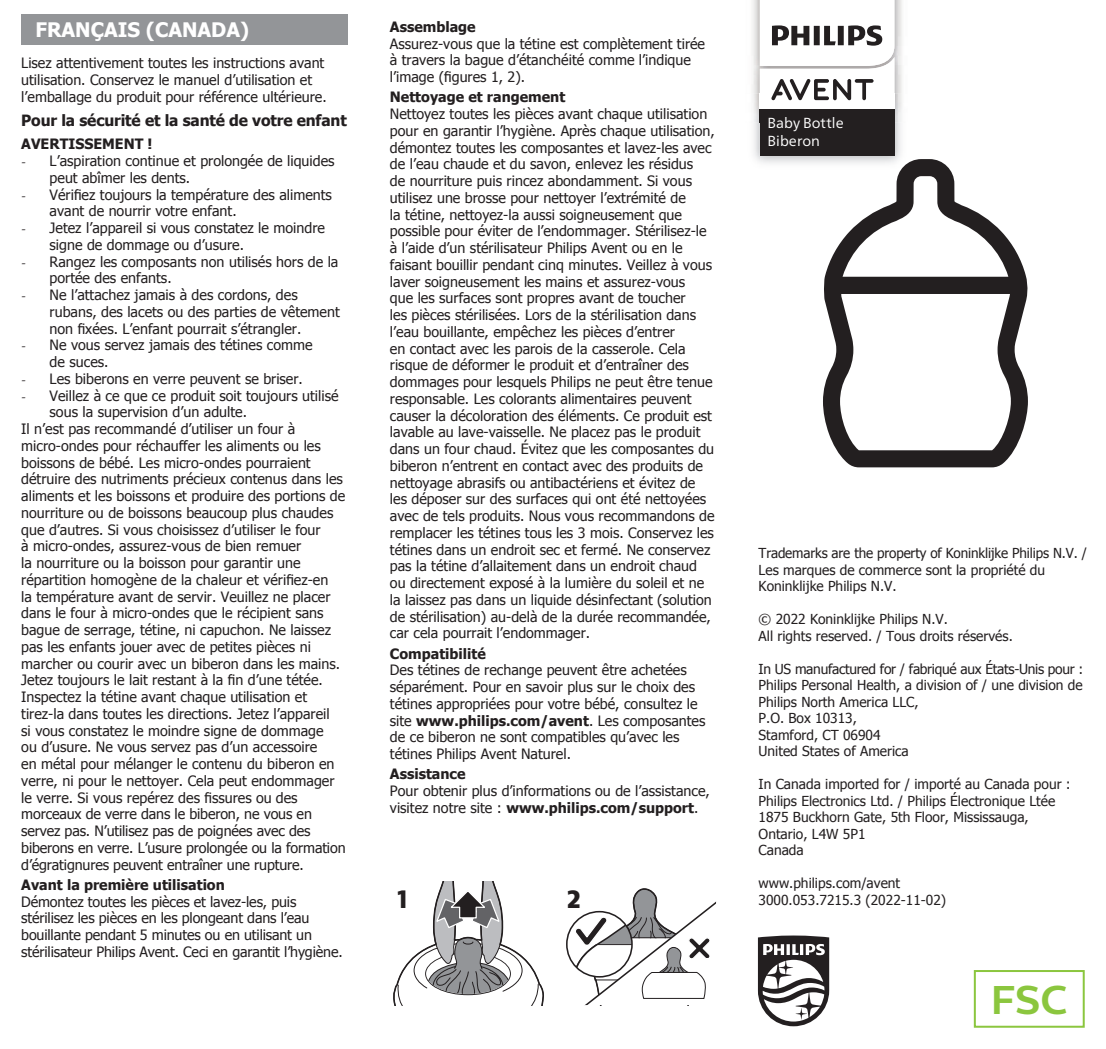
<style>
.page{position:relative;width:1106px;height:1049px;background:#fff}
.page>*{position:absolute;margin:0;border:0;box-sizing:border-box;transform-origin:0 0}
.t1{font:700 40px "Centrale Sans";color:#8bc63e}
.t2{font:24.75px "Centrale Sans Cnd X Bold";color:#231f20}
.t3{font:700 20px "Tahoma";color:#fff}
.t4{font:700 15.5px "Tahoma";letter-spacing:-.01em;color:#231f20}
.t5{font:14.5px/17.8px "Neue Frutiger World";letter-spacing:.005em;color:#fff}
.t6{font:14.25px/16.8px "Tahoma";color:#231f20}
.t7{font:700 14.25px "Tahoma";color:#231f20}
.t8{font:13.75px/16.5px "Tahoma";color:#231f20}
.s1{font-family:"Minion Pro"}
.s2{font-weight:700}
</style>
<div class="page">
<div style="left:21px;top:15px;width:326px;height:30px;background:#939598"></div>
<svg style="left:393px;top:882px;width:151px;height:123px"></svg>
<svg style="left:569px;top:888px;width:147px;height:117px"></svg>
<div style="left:973px;top:970px;width:111px;height:58px;border:2px solid #8bc63e"></div>
<img style="left:752px;top:0;width:150px;height:94px">
<img style="left:754px;top:123px;width:147px;height:41px">
<img style="left:753px;top:94px;width:149px;height:29px">
<div style="left:760px;top:108px;width:134px;height:15px;background:#231f20"></div>
<div style="left:760px;top:123px;width:134px;height:33px;background:#231f20"></div>
<svg style="left:760px;top:0;width:135px;height:108px"></svg>
<svg style="left:823px;top:159px;width:205px;height:308px"></svg>
<svg style="left:758px;top:935px;width:71px;height:91px"></svg>
<h3 class="t3" style="left:35px;top:16px;width:215px">FRANÇAIS (CANADA)</h3>
<p class="t6" style="left:21px;top:54px;width:307px">Lisez attentivement toutes les instructions avant utilisation. Conservez le manuel d’utilisation et l’emballage du produit pour référence ultérieure.</p>
<p class="t4" style="left:21px;top:109px;width:327px">Pour la sécurité et la santé de votre enfant</p>
<p class="t7" style="left:21px;top:134px;width:133px">AVERTISSEMENT !</p>
<p class="t6" style="left:50px;top:152px;width:286px;text-indent:-28px"><span class="s1">-</span> L’aspiration continue et prolongée de liquides peut abîmer les dents.</p>
<p class="t6" style="left:50px;top:185px;width:284px;text-indent:-28px"><span class="s1">-</span> Vérifiez toujours la température des aliments avant de nourrir votre enfant.</p>
<p class="t6" style="left:50px;top:219px;width:277px;text-indent:-28px"><span class="s1">-</span> Jetez l’appareil si vous constatez le moindre signe de dommage ou d’usure.</p>
<p class="t6" style="left:50px;top:252px;width:290px;text-indent:-28px"><span class="s1">-</span> Rangez les composants non utilisés hors de la portée des enfants.</p>
<p class="t6" style="left:50px;top:286px;width:292px;text-indent:-28px"><span class="s1">-</span> Ne l’attachez jamais à des cordons, des rubans, des lacets ou des parties de vêtement non fixées. L’enfant pourrait s’étrangler.</p>
<p class="t6" style="left:50px;top:336px;width:264px;text-indent:-28px"><span class="s1">-</span> Ne vous servez jamais des tétines comme de suces.</p>
<p class="t6" style="left:21px;top:370px;width:283px"><span class="s1">-</span> Les biberons en verre peuvent se briser.</p>
<p class="t6" style="left:21px;top:386px;width:319px"><span class="s1">-</span> Veillez à ce que ce produit soit toujours utilisé</p>
<p class="t6" style="left:50px;top:403px;width:199px">sous la supervision d’un adulte.</p>
<p class="t6" style="left:21px;top:420px;width:275px">Il n’est pas recommandé d’utiliser un four à</p>
<p class="t6" style="left:21px;top:437px;width:301px">micro-ondes pour réchauffer les aliments ou les</p>
<p class="t6" style="left:21px;top:453px;width:291px">boissons de bébé. Les micro-ondes pourraient</p>
<p class="t6" style="left:21px;top:470px;width:323px">détruire des nutriments précieux contenus dans les</p>
<p class="t6" style="left:21px;top:487px;width:325px">aliments et les boissons et produire des portions de</p>
<p class="t6" style="left:21px;top:504px;width:313px">nourriture ou de boissons beaucoup plus chaudes</p>
<p class="t6" style="left:21px;top:520px;width:301px">que d’autres. Si vous choisissez d’utiliser le four</p>
<p class="t6" style="left:21px;top:537px;width:281px">à micro-ondes, assurez-vous de bien remuer</p>
<p class="t6" style="left:21px;top:554px;width:281px">la nourriture ou la boisson pour garantir une</p>
<p class="t6" style="left:21px;top:571px;width:308px">répartition homogène de la chaleur et vérifiez-en</p>
<p class="t6" style="left:21px;top:587px;width:311px">la température avant de servir. Veuillez ne placer</p>
<p class="t6" style="left:21px;top:604px;width:304px">dans le four à micro-ondes que le récipient sans</p>
<p class="t6" style="left:21px;top:621px;width:311px">bague de serrage, tétine, ni capuchon. Ne laissez</p>
<p class="t6" style="left:21px;top:638px;width:291px">pas les enfants jouer avec de petites pièces ni</p>
<p class="t6" style="left:21px;top:654px;width:320px">marcher ou courir avec un biberon dans les mains.</p>
<p class="t6" style="left:21px;top:671px;width:303px">Jetez toujours le lait restant à la fin d’une tétée.</p>
<p class="t6" style="left:21px;top:688px;width:287px">Inspectez la tétine avant chaque utilisation et</p>
<p class="t6" style="left:21px;top:705px;width:310px">tirez-la dans toutes les directions. Jetez l’appareil</p>
<p class="t6" style="left:21px;top:721px;width:304px">si vous constatez le moindre signe de dommage</p>
<p class="t6" style="left:21px;top:738px;width:297px">ou d’usure. Ne vous servez pas d’un accessoire</p>
<p class="t6" style="left:21px;top:755px;width:315px">en métal pour mélanger le contenu du biberon en</p>
<p class="t6" style="left:21px;top:772px;width:315px">verre, ni pour le nettoyer. Cela peut endommager</p>
<p class="t6" style="left:21px;top:788px;width:278px">le verre. Si vous repérez des fissures ou des</p>
<p class="t6" style="left:21px;top:805px;width:292px">morceaux de verre dans le biberon, ne vous en</p>
<p class="t6" style="left:21px;top:822px;width:291px">servez pas. N’utilisez pas de poignées avec des</p>
<p class="t6" style="left:21px;top:838px;width:326px">biberons en verre. L’usure prolongée ou la formation</p>
<p class="t6" style="left:21px;top:855px;width:284px">d’égratignures peuvent entraîner une rupture.</p>
<p class="t7" style="left:21px;top:875px;width:205px">Avant la première utilisation</p>
<p class="t6" style="left:21px;top:892px;width:323px">Démontez toutes les pièces et lavez-les, puis stérilisez les pièces en les plongeant dans l’eau bouillante pendant 5 minutes ou en utilisant un stérilisateur Philips Avent. Ceci en garantit l’hygiène.</p>
<p class="t7" style="left:390px;top:17px;width:87px">Assemblage</p>
<p class="t6" style="left:390px;top:34px;width:317px">Assurez-vous que la tétine est complètement tirée à travers la bague d’étanchéité comme l’indique l’image (figures 1, 2).</p>
<p class="t7" style="left:390px;top:87px;width:177px">Nettoyage et rangement</p>
<p class="t6" style="left:390px;top:105px;width:326px">Nettoyez toutes les pièces avant chaque utilisation pour en garantir l’hygiène. Après chaque utilisation, démontez toutes les composantes et lavez-les avec de l’eau chaude et du savon, enlevez les résidus<br>de nourriture puis rincez abondamment. Si vous utilisez une brosse pour nettoyer l’extrémité de<br>la tétine, nettoyez-la aussi soigneusement que possible pour éviter de l’endommager. Stérilisez-le à l’aide d’un stérilisateur Philips Avent ou en le faisant bouillir pendant cinq minutes. Veillez à vous laver soigneusement les mains et assurez-vous<br>que les surfaces sont propres avant de toucher<br>les pièces stérilisées. Lors de la stérilisation dans l’eau bouillante, empêchez les pièces d’entrer<br>en contact avec les parois de la casserole. Cela risque de déformer le produit et d’entraîner des dommages pour lesquels Philips ne peut être tenue responsable. Les colorants alimentaires peuvent causer la décoloration des éléments. Ce produit est lavable au lave-vaisselle. Ne placez pas le produit dans un four chaud. Évitez que les composantes du biberon n’entrent en contact avec des produits de nettoyage abrasifs ou antibactériens et évitez de les déposer sur des surfaces qui ont été nettoyées avec de tels produits. Nous vous recommandons de remplacer les tétines tous les 3 mois. Conservez les tétines dans un endroit sec et fermé. Ne conservez pas la tétine d’allaitement dans un endroit chaud ou directement exposé à la lumière du soleil et ne la laissez pas dans un liquide désinfectant (solution de stérilisation) au-delà de la durée recommandée, car cela pourrait l’endommager.</p>
<p class="t7" style="left:390px;top:643px;width:97px">Compatibilité</p>
<p class="t6" style="left:390px;top:661px;width:317px">Des tétines de rechange peuvent être achetées séparément. Pour en savoir plus sur le choix des tétines appropriées pour votre bébé, consultez le site <span class="s2">www.philips.com/avent</span>. Les composantes de ce biberon ne sont compatibles qu’avec les tétines Philips Avent Naturel.</p>
<p class="t7" style="left:390px;top:764px;width:77px">Assistance</p>
<p class="t6" style="left:390px;top:782px;width:321px">Pour obtenir plus d’informations ou de l’assistance, visitez notre site : <span class="s2">www.philips.com/support</span>.</p>
<h2 class="t2" style="left:397px;top:882px;width:11px">1</h2>
<h2 class="t2" style="left:567px;top:882px;width:15px">2</h2>
<p class="t5" style="left:767px;top:114px;width:78px">Baby Bottle<br>Biberon</p>
<p class="t8" style="left:758px;top:544px;width:330px">Trademarks are the property of Koninklijke Philips N.V. /<br>Les marques de commerce sont la propriété du<br>Koninklijke Philips N.V.</p>
<p class="t8" style="left:758px;top:610px;width:256px">© 2022 Koninklijke Philips N.V.<br>All rights reserved. / Tous droits réservés.</p>
<p class="t8" style="left:758px;top:660px;width:326px">In US manufactured for / fabriqué aux États-Unis pour :<br>Philips Personal Health, a division of / une division de<br>Philips North America LLC,<br>P.O. Box 10313,<br>Stamford, CT 06904<br>United States of America</p>
<p class="t8" style="left:758px;top:775px;width:314px">In Canada imported for / importé au Canada pour :<br>Philips Electronics Ltd. / Philips Électronique Ltée 1875 Buckhorn Gate, 5th Floor, Mississauga, Ontario, L4W 5P1<br>Canada</p>
<p class="t8" style="left:758px;top:874px;width:189px">www.philips.com/avent<br>3000.053.7215.3 (2022-11-02)</p>
<h1 class="t1" style="left:990px;top:975px;width:79px">FSC</h1>
</div>
